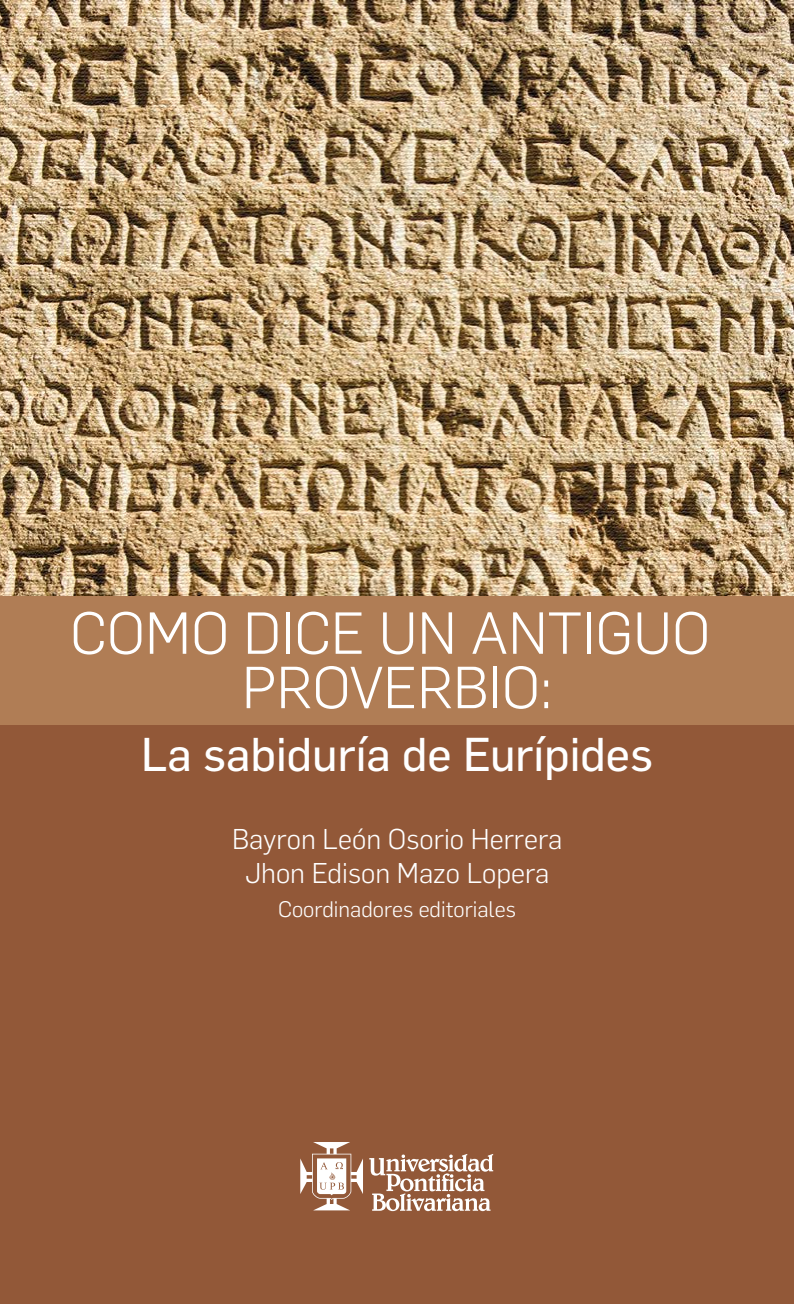
<style>
.page{position:relative;width:794px;height:1304px;background:#fff}
.page>*{position:absolute;margin:0;border:0;box-sizing:border-box;transform-origin:0 0}
.t1{font:300 58px/54.4px "Flama";color:#fff;text-align:center}
.t2{font:46.4px "Flama Basic";color:#fff}
.t3{font:300 28px/34px "Flama";color:#fff;text-align:center}
.t4{font:300 22px "Flama";color:#fff}
</style>
<div class="page">
<div style="left:0;top:592px;width:794px;height:712px;background:#925838"></div>
<svg style="left:369px;top:1154px;width:124px;height:57px"></svg>
<svg style="left:300px;top:1142px;width:63px;height:68px"></svg>
<div style="left:0;top:592px;width:794px;height:132px;background:#b07d55"></div>
<img style="left:0;top:0;width:794px;height:596px">
<h1 class="t1" style="left:70px;top:603px;width:642px">COMO DICE UN ANTIGUO<br>PROVERBIO:</h1>
<h2 class="t2" style="left:141px;top:722px;width:513px">La sabiduría de Eurípides</h2>
<p class="t3" style="left:232px;top:820px;width:331px">Bayron León Osorio Herrera<br>Jhon Edison Mazo Lopera</p>
<p class="t4" style="left:278px;top:894px;width:239px">Coordinadores editoriales</p>
</div>
